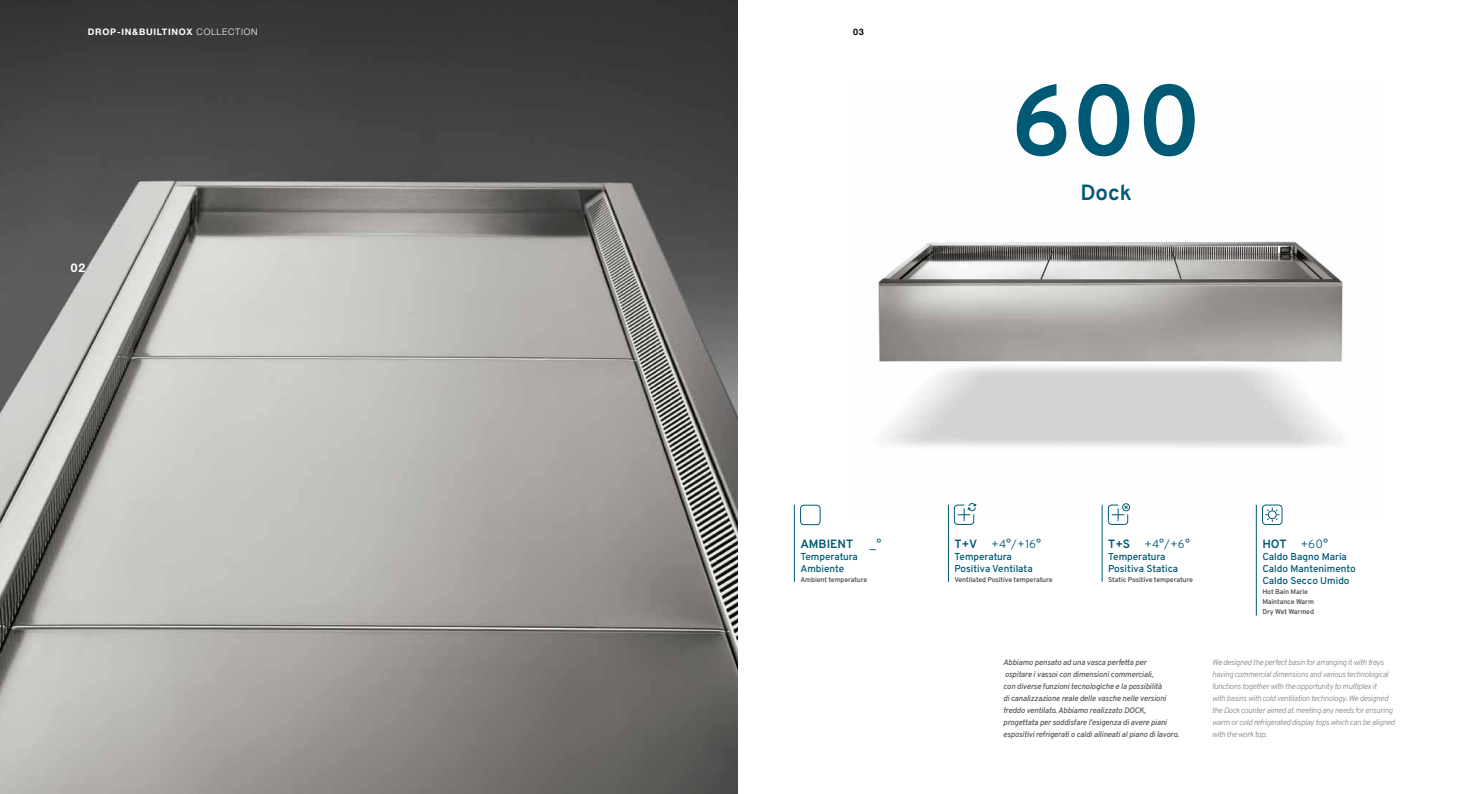
<style>
.page{position:relative;width:1475px;height:794px;background:#fff}
.page>*{position:absolute;margin:0;border:0;box-sizing:border-box;transform-origin:0 0}
.t1{font:700 100px "Overpass";color:#005975}
.t2{font:700 22px "Overpass";color:#005975}
.t3{font:300 12px "Overpass";color:#005975}
.t4{font:700 12px "Overpass";color:#005975}
.t5{font:700 12px "Helvetica Neue LT Std";color:#fff}
.t6{font:600 10px/12px "Overpass";color:#005975}
.t7{font:700 9px "Helvetica Neue LT Std";letter-spacing:.08em;color:#fff}
.t8{font:700 9px "Helvetica Neue LT Std";color:#000}
.t9{font:italic 300 8px/12px "Overpass";letter-spacing:-.04em;color:#878787}
.t10{font:italic 600 8px/12px "Overpass";letter-spacing:-.02em;color:#575756}
.t11{font:700 7px/10px "Overpass";letter-spacing:-.02em;color:#575756}
.s1{font-weight:300}
.s2{font-weight:700}
</style>
<div class="page">
<img style="left:878px;top:241px;width:465px;height:276px">
<img style="left:0;top:0;width:737px;height:794px">
<hr style="left:1101px;top:505px;width:1px;height:76px;background:#005975">
<hr style="left:794px;top:505px;width:1px;height:76px;background:#005975">
<div style="left:800px;top:505px;width:20px;height:20px;border:1px solid #005975;border-radius:3px"></div>
<hr style="left:948px;top:505px;width:1px;height:76px;background:#005975">
<svg style="left:953px;top:503px;width:23px;height:22px"></svg>
<hr style="left:1255px;top:505px;width:1px;height:110px;background:#005975">
<div style="left:1262px;top:505px;width:19px;height:19px;border:1px solid #005975;border-radius:3px"></div>
<svg style="left:1265px;top:508px;width:13px;height:13px"></svg>
<svg style="left:1107px;top:505px;width:21px;height:20px"></svg>
<div style="left:1122px;top:503px;width:7px;height:8px;border:1px solid #005975;border-radius:50%"></div>
<p class="t7" style="left:88px;top:26px;width:171px">DROP-IN&amp;BUILTINOX <span class="s1">COLLECTION</span></p>
<h3 class="t5" style="left:71px;top:260px;width:16px">02</h3>
<p class="t8" style="left:853px;top:26px;width:12px">03</p>
<h1 class="t1" style="left:1010px;top:58px;width:193px">600</h1>
<h2 class="t2" style="left:1080px;top:179px;width:53px">Dock</h2>
<h3 class="t4" style="left:800px;top:536px;width:54px">AMBIENT</h3>
<h3 class="t3" style="left:869px;top:536px;width:13px">_°</h3>
<p class="t6" style="left:800px;top:550px;width:59px">Temperatura<br>Ambiente</p>
<p class="t11" style="left:800px;top:574px;width:68px">Ambient temperature</p>
<h3 class="t3" style="left:954px;top:536px;width:88px"><span class="s2">T+V</span> +4°/+16°</h3>
<p class="t6" style="left:954px;top:550px;width:80px">Temperatura<br>Positiva Ventilata</p>
<p class="t11" style="left:954px;top:574px;width:100px">Ventilated Positive temperature</p>
<h3 class="t3" style="left:1107px;top:536px;width:83px"><span class="s2">T+S</span> +4°/+6°</h3>
<p class="t6" style="left:1107px;top:550px;width:71px">Temperatura<br>Positiva Statica</p>
<p class="t11" style="left:1107px;top:574px;width:86px">Static Positive temperature</p>
<h3 class="t3" style="left:1262px;top:536px;width:67px"><span class="s2">HOT</span> +60°</h3>
<p class="t6" style="left:1262px;top:550px;width:95px">Caldo Bagno Maria<br>Caldo Mantenimento<br>Caldo Secco Umido</p>
<p class="t11" style="left:1262px;top:586px;width:53px">Hot Bain Marie<br>Maintance Warm<br>Dry Wet Warmed</p>
<p class="t10" style="left:1003px;top:656px;width:177px">Abbiamo pensato ad una vasca perfetta per<br>ospitare i vassoi con dimensioni commerciali,<br>con diverse funzioni tecnologiche e la possibilità<br>di canalizzazione reale delle vasche nelle versioni freddo ventilato. Abbiamo realizzato DOCK, progettata per soddisfare l’esigenza di avere piani espositivi refrigerati o caldi allineati al piano di lavoro.</p>
<p class="t9" style="left:1211px;top:656px;width:184px">We designed the perfect basin for arranging it with trays having commercial dimensions and various technological functions together with the opportunity to multiplex it<br>with basins with cold ventilation technology. We designed the Dock counter aimed at meeting any needs for ensuring warm or cold refrigerated display tops which can be aligned with the work top.</p>
</div>
